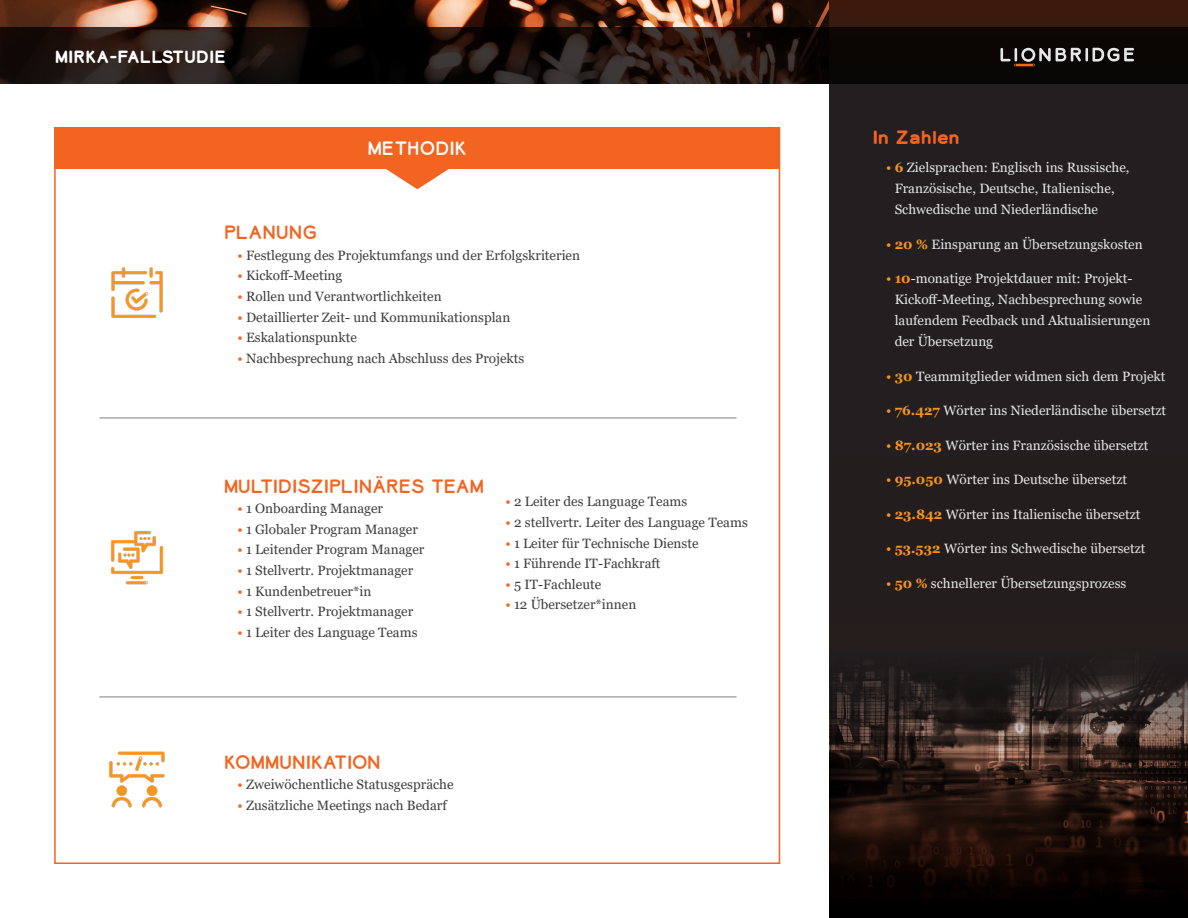
<style>
.page{position:relative;width:1188px;height:918px;background:#fff}
.page>*{position:absolute;margin:0;border:0;box-sizing:border-box;transform-origin:0 0}
.t1{font:18px "Lionbridge Sans";letter-spacing:-.01em;color:#f36421}
.t2{font:18px "Lionbridge Sans";color:#fff}
.t3{font:700 18px "Lionbridge Sans";color:#f36421}
.t4{font:700 16.5px "Lionbridge Sans";color:#fff}
.t5{font:13.5px "Georgia";color:#3e3e3f}
.t6{font:13.5px/21px "Georgia";color:#e6e6e6}
.s1{color:#f26522}
.s2{color:#f7941d}
.s3{font-weight:700;color:#f7941d}
</style>
<div class="page">
<div style="left:829px;top:0;width:359px;height:649px;background:#231f20"></div>
<svg style="left:0;top:0;width:1188px;height:84px;background:#533021"></svg>
<svg style="left:0;top:27px;width:1188px;height:56px;background:#170f0d"></svg>
<svg style="left:1000px;top:48px;width:134px;height:18px;background:#534e4d"></svg>
<div style="left:55px;top:127px;width:725px;height:41px;background:#f36421"></div>
<svg style="left:385px;top:168px;width:65px;height:21px"></svg>
<hr style="left:99px;top:417px;width:638px;height:2px;background:#a8a9ad">
<hr style="left:99px;top:696px;width:638px;height:2px;background:#a8a9ad">
<img style="left:111px;top:267px;width:52px;height:51px">
<img style="left:111px;top:531px;width:53px;height:54px">
<img style="left:109px;top:751px;width:56px;height:57px">
<svg style="left:829px;top:753px;width:359px;height:165px;background:#1b0e0a"></svg>
<svg style="left:829px;top:649px;width:359px;height:104px;background:#342a27"></svg>
<p class="t4" style="left:55px;top:45px;width:172px">MIRKA-FALLSTUDIE</p>
<p class="t2" style="left:368px;top:136px;width:101px">METHODIK</p>
<p class="t1" style="left:224px;top:220px;width:95px">PLANUNG</p>
<p class="t5" style="left:238px;top:247px;width:344px"><span class="s1">•</span> Festlegung des Projektumfangs und der Erfolgskriterien</p>
<p class="t5" style="left:238px;top:267px;width:106px"><span class="s1">•</span> Kickoff-Meeting</p>
<p class="t5" style="left:238px;top:288px;width:206px"><span class="s1">•</span> Rollen und Verantwortlichkeiten</p>
<p class="t5" style="left:238px;top:309px;width:274px"><span class="s1">•</span> Detaillierter Zeit- und Kommunikationsplan</p>
<p class="t5" style="left:238px;top:329px;width:121px"><span class="s1">•</span> Eskalationspunkte</p>
<p class="t5" style="left:238px;top:350px;width:288px"><span class="s1">•</span> Nachbesprechung nach Abschluss des Projekts</p>
<p class="t1" style="left:224px;top:474px;width:261px">MULTIDISZIPLINÄRES TEAM</p>
<p class="t5" style="left:238px;top:500px;width:147px"><span class="s1">•</span> 1 Onboarding Manager</p>
<p class="t5" style="left:238px;top:521px;width:182px"><span class="s1">•</span> 1 Globaler Program Manager</p>
<p class="t5" style="left:238px;top:542px;width:188px"><span class="s1">•</span> 1 Leitender Program Manager</p>
<p class="t5" style="left:238px;top:562px;width:177px"><span class="s1">•</span> 1 Stellvertr. Projektmanager</p>
<p class="t5" style="left:238px;top:583px;width:135px"><span class="s1">•</span> 1 Kundenbetreuer*in</p>
<p class="t5" style="left:238px;top:604px;width:177px"><span class="s1">•</span> 1 Stellvertr. Projektmanager</p>
<p class="t5" style="left:238px;top:624px;width:181px"><span class="s1">•</span> 1 Leiter des Language Teams</p>
<p class="t5" style="left:506px;top:494px;width:183px"><span class="s1">•</span> 2 Leiter des Language Teams</p>
<p class="t5" style="left:506px;top:514px;width:244px"><span class="s1">•</span> 2 stellvertr. Leiter des Language Teams</p>
<p class="t5" style="left:506px;top:535px;width:195px"><span class="s1">•</span> 1 Leiter für Technische Dienste</p>
<p class="t5" style="left:506px;top:555px;width:157px"><span class="s1">•</span> 1 Führende IT-Fachkraft</p>
<p class="t5" style="left:506px;top:576px;width:97px"><span class="s1">•</span> 5 IT-Fachleute</p>
<p class="t5" style="left:506px;top:597px;width:132px"><span class="s1">•</span> 12 Übersetzer*innen</p>
<p class="t1" style="left:224px;top:750px;width:158px">KOMMUNIKATION</p>
<p class="t5" style="left:238px;top:777px;width:218px"><span class="s1">•</span> Zweiwöchentliche Statusgespräche</p>
<p class="t5" style="left:238px;top:797px;width:211px"><span class="s1">•</span> Zusätzliche Meetings nach Bedarf</p>
<p class="t3" style="left:873px;top:124px;width:89px">In Zahlen</p>
<p class="t6" style="left:895px;top:157px;width:236px;text-indent:-9px"><span class="s2">•</span> <span class="s3">6</span> Zielsprachen: Englisch ins Russische,<br>Französische, Deutsche, Italienische,<br>Schwedische und Niederländische</p>
<p class="t6" style="left:886px;top:234px;width:258px"><span class="s2">•</span> <span class="s3">20 %</span> Einsparung an Übersetzungskosten</p>
<p class="t6" style="left:895px;top:268px;width:257px;text-indent:-9px"><span class="s2">•</span> <span class="s3">10</span>-monatige Projektdauer mit: Projekt-Kickoff-Meeting, Nachbesprechung sowie laufendem Feedback und Aktualisierungen der Übersetzung</p>
<p class="t6" style="left:886px;top:366px;width:281px"><span class="s2">•</span> <span class="s3">30</span> Teammitglieder widmen sich dem Projekt</p>
<p class="t6" style="left:886px;top:400px;width:281px"><span class="s2">•</span> <span class="s3">76.427</span> Wörter ins Niederländische übersetzt</p>
<p class="t6" style="left:886px;top:435px;width:264px"><span class="s2">•</span> <span class="s3">87.023</span> Wörter ins Französische übersetzt</p>
<p class="t6" style="left:886px;top:469px;width:242px"><span class="s2">•</span> <span class="s3">95.050</span> Wörter ins Deutsche übersetzt</p>
<p class="t6" style="left:886px;top:504px;width:256px"><span class="s2">•</span> <span class="s3">23.842</span> Wörter ins Italienische übersetzt</p>
<p class="t6" style="left:886px;top:538px;width:261px"><span class="s2">•</span> <span class="s3">53.532</span> Wörter ins Schwedische übersetzt</p>
<p class="t6" style="left:886px;top:573px;width:242px"><span class="s2">•</span> <span class="s3">50 %</span> schnellerer Übersetzungsprozess</p>
</div>
